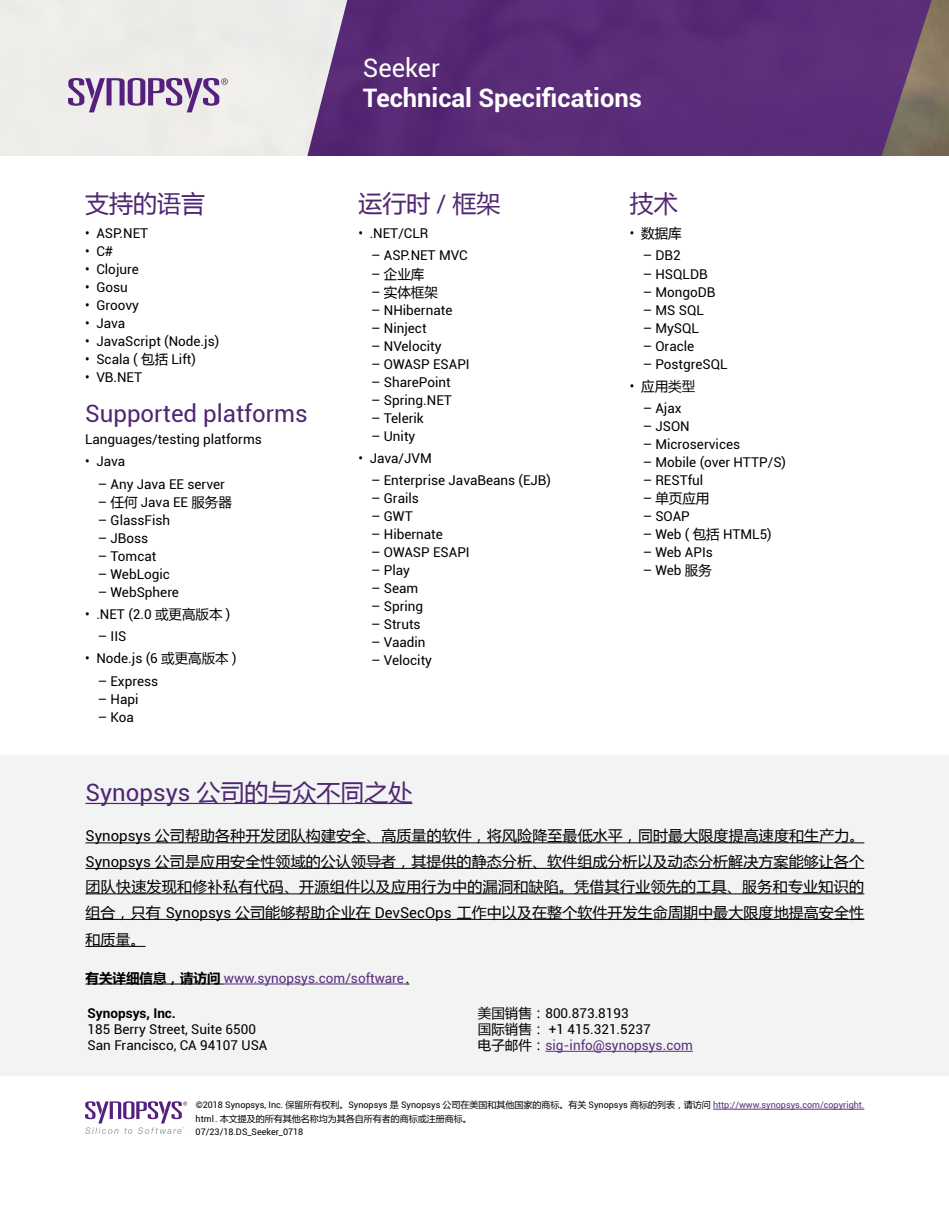
<style>
.page{position:relative;width:949px;height:1219px;background:#fff}
.page>*{position:absolute;margin:0;border:0;box-sizing:border-box;transform-origin:0 0}
.t1{font:700 25.5px "Roboto";color:#fff}
.t2{font:25.5px "Roboto";color:#fff}
.t3{font:24px "Microsoft Ya Hei";color:#502672}
.t4{font:24px "Roboto";color:#502672}
.t5{font:15px/25.5px "Microsoft Ya Hei";letter-spacing:.005em;color:#000;text-align:justify}
.t6{font:13.5px/16.2px "Roboto";color:#000}
.t7{font:13.5px "Roboto";color:#572c7b}
.t8{font:13.5px "Microsoft Ya Hei";color:#000}
.t9{font:700 13.5px "Roboto";color:#000}
.t10{font:9px "Roboto";color:#000}
.t11{font:9px "Microsoft Ya Hei";color:#000}
.s1{font-family:"Microsoft Ya Hei"}
.s2{font-family:"Roboto"}
.s3{font-family:"Microsoft Ya Hei";font-weight:700;color:#000}
.s4{color:#000}
.s5{color:#592e7d}
.s6{color:#5a2e7b}
</style>
<div class="page">
<svg style="left:347px;top:0;width:584px;height:156px;background:#5a2d75"></svg>
<div style="left:0;top:0;width:347px;height:156px;background:#eeece9"></div>
<svg style="left:68px;top:78px;width:160px;height:34px;background:#b4a0c0"></svg>
<svg style="left:85px;top:1101px;width:102px;height:33px"></svg>
<div style="left:0;top:755px;width:949px;height:321px;background:#f2f3f3"></div>
<hr style="left:85px;top:803px;width:327px;height:1px;background:#502672">
<hr style="left:85px;top:842px;width:779px;height:1px;background:#000">
<hr style="left:85px;top:868px;width:779px;height:1px;background:#000">
<hr style="left:85px;top:893px;width:779px;height:1px;background:#000">
<hr style="left:85px;top:919px;width:779px;height:1px;background:#000">
<hr style="left:85px;top:946px;width:60px;height:1px;background:#000">
<hr style="left:85px;top:983px;width:139px;height:1px;background:#000">
<hr style="left:224px;top:983px;width:182px;height:1px;background:#572c7b">
<hr style="left:545px;top:1051px;width:148px;height:1px;background:#592e7d">
<hr style="left:713px;top:1109px;width:151px;height:1px;background:#5a2e7b">
<h2 class="t3" style="left:85px;top:187px;width:121px">支持的语言</h2>
<p class="t6" style="left:85px;top:225px;width:65px">• ASP.NET</p>
<p class="t6" style="left:85px;top:243px;width:30px">• C#</p>
<p class="t6" style="left:85px;top:261px;width:55px">• Clojure</p>
<p class="t6" style="left:85px;top:279px;width:44px">• Gosu</p>
<p class="t6" style="left:85px;top:297px;width:55px">• Groovy</p>
<p class="t6" style="left:85px;top:315px;width:42px">• Java</p>
<p class="t6" style="left:85px;top:333px;width:136px">• JavaScript (Node.js)</p>
<p class="t6" style="left:85px;top:351px;width:112px">• Scala ( <span class="s1">包括</span> Lift)</p>
<p class="t6" style="left:85px;top:369px;width:59px">• VB.NET</p>
<h2 class="t4" style="left:85px;top:397px;width:224px">Supported platforms</h2>
<p class="t6" style="left:85px;top:431px;width:178px">Languages/testing platforms</p>
<p class="t6" style="left:85px;top:453px;width:42px">• Java</p>
<p class="t6" style="left:98px;top:475px;width:128px">– Any Java EE server</p>
<p class="t6" style="left:98px;top:493px;width:136px">– <span class="s1">任何</span> Java EE <span class="s1">服务器</span></p>
<p class="t6" style="left:98px;top:511px;width:74px">– GlassFish</p>
<p class="t6" style="left:98px;top:529px;width:52px">– JBoss</p>
<p class="t6" style="left:98px;top:547px;width:60px">– Tomcat</p>
<p class="t6" style="left:98px;top:565px;width:74px">– WebLogic</p>
<p class="t6" style="left:98px;top:583px;width:83px">– WebSphere</p>
<p class="t6" style="left:85px;top:605px;width:147px">• .NET (2.0 <span class="s1">或更高版本</span> )</p>
<p class="t6" style="left:98px;top:627px;width:30px">– IIS</p>
<p class="t6" style="left:85px;top:650px;width:153px">• Node.js (6 <span class="s1">或更高版本</span> )</p>
<p class="t6" style="left:98px;top:672px;width:62px">– Express</p>
<p class="t6" style="left:98px;top:690px;width:42px">– Hapi</p>
<p class="t6" style="left:98px;top:708px;width:38px">– Koa</p>
<h1 class="t2" style="left:363px;top:50px;width:79px">Seeker</h1>
<h1 class="t1" style="left:363px;top:80px;width:281px">Technical Specifications</h1>
<h2 class="t3" style="left:358px;top:187px;width:143px">运行时 <span class="s2">/</span> 框架</h2>
<p class="t6" style="left:358px;top:225px;width:72px">• .NET/CLR</p>
<p class="t6" style="left:371px;top:247px;width:98px">– ASP.NET MVC</p>
<p class="t8" style="left:371px;top:264px;width:55px"><span class="s2">–</span> 企业库</p>
<p class="t8" style="left:371px;top:282px;width:68px"><span class="s2">–</span> 实体框架</p>
<p class="t6" style="left:371px;top:301px;width:83px">– NHibernate</p>
<p class="t6" style="left:371px;top:319px;width:57px">– Ninject</p>
<p class="t6" style="left:371px;top:337px;width:72px">– NVelocity</p>
<p class="t6" style="left:371px;top:355px;width:100px">– OWASP ESAPI</p>
<p class="t6" style="left:371px;top:373px;width:81px">– SharePoint</p>
<p class="t6" style="left:371px;top:391px;width:82px">– Spring.NET</p>
<p class="t6" style="left:371px;top:409px;width:54px">– Telerik</p>
<p class="t6" style="left:371px;top:427px;width:46px">– Unity</p>
<p class="t6" style="left:358px;top:449px;width:75px">• Java/JVM</p>
<p class="t6" style="left:371px;top:471px;width:181px">– Enterprise JavaBeans (EJB)</p>
<p class="t6" style="left:371px;top:489px;width:49px">– Grails</p>
<p class="t6" style="left:371px;top:507px;width:43px">– GWT</p>
<p class="t6" style="left:371px;top:525px;width:73px">– Hibernate</p>
<p class="t6" style="left:371px;top:543px;width:100px">– OWASP ESAPI</p>
<p class="t6" style="left:371px;top:561px;width:40px">– Play</p>
<p class="t6" style="left:371px;top:579px;width:49px">– Seam</p>
<p class="t6" style="left:371px;top:597px;width:54px">– Spring</p>
<p class="t6" style="left:371px;top:615px;width:51px">– Struts</p>
<p class="t6" style="left:371px;top:633px;width:56px">– Vaadin</p>
<p class="t6" style="left:371px;top:651px;width:62px">– Velocity</p>
<h2 class="t3" style="left:630px;top:187px;width:49px">技术</h2>
<p class="t8" style="left:630px;top:224px;width:53px"><span class="s2">•</span> 数据库</p>
<p class="t6" style="left:642px;top:247px;width:40px">– DB2</p>
<p class="t6" style="left:642px;top:265px;width:67px">– HSQLDB</p>
<p class="t6" style="left:642px;top:283px;width:74px">– MongoDB</p>
<p class="t6" style="left:642px;top:301px;width:63px">– MS SQL</p>
<p class="t6" style="left:642px;top:319px;width:58px">– MySQL</p>
<p class="t6" style="left:642px;top:337px;width:53px">– Oracle</p>
<p class="t6" style="left:642px;top:355px;width:86px">– PostgreSQL</p>
<p class="t8" style="left:630px;top:377px;width:67px"><span class="s2">•</span> 应用类型</p>
<p class="t6" style="left:642px;top:399px;width:40px">– Ajax</p>
<p class="t6" style="left:642px;top:417px;width:49px">– JSON</p>
<p class="t6" style="left:642px;top:435px;width:99px">– Microservices</p>
<p class="t6" style="left:642px;top:453px;width:145px">– Mobile (over HTTP/S)</p>
<p class="t6" style="left:642px;top:471px;width:62px">– RESTful</p>
<p class="t8" style="left:642px;top:489px;width:68px"><span class="s2">–</span> 单页应用</p>
<p class="t6" style="left:642px;top:507px;width:49px">– SOAP</p>
<p class="t6" style="left:642px;top:525px;width:131px">– Web ( <span class="s1">包括</span> HTML5)</p>
<p class="t6" style="left:642px;top:543px;width:72px">– Web APIs</p>
<p class="t6" style="left:642px;top:561px;width:71px">– Web <span class="s1">服务</span></p>
<h2 class="t3" style="left:85px;top:776px;width:328px"><span class="s2">Synopsys</span> 公司的与众不同之处</h2>
<p class="t5" style="left:85px;top:823px;width:780px"><span class="s2">Synopsys</span> 公司帮助各种开发团队构建安全、高质量的软件，将风险降至最低水平，同时最大限度提高速度和生产力。<span class="s2">Synopsys</span> 公司是应用安全性领域的公认领导者，其提供的静态分析、软件组成分析以及动态分析解决方案能够让各个团队快速发现和修补私有代码、开源组件以及应用行为中的漏洞和缺陷。凭借其行业领先的工具、服务和专业知识的组合，只有 <span class="s2">Synopsys</span> 公司能够帮助企业在 <span class="s2">DevSecOps</span> 工作中以及在整个软件开发生命周期中最大限度地提高安全性</p>
<p class="t5" style="left:85px;top:926px;width:61px">和质量。</p>
<p class="t7" style="left:85px;top:968px;width:325px"><span class="s3">有关详细信息，请访问</span> www.synopsys.com/software<span class="s4">.</span></p>
<p class="t9" style="left:88px;top:1003px;width:90px">Synopsys, Inc.</p>
<p class="t6" style="left:88px;top:1020px;width:181px">185 Berry Street, Suite 6500<br>San Francisco, CA 94107 USA</p>
<p class="t6" style="left:478px;top:1004px;width:216px"><span class="s1">美国销售：</span>800.873.8193<br><span class="s1">国际销售：</span> +1 415.321.5237<br><span class="s1">电子邮件：</span><span class="s5">sig-info@synopsys.com</span></p>
<p class="t10" style="left:196px;top:1098px;width:670px">©2018 Synopsys, Inc. <span class="s1">保留所有权利。</span>Synopsys <span class="s1">是</span> Synopsys <span class="s1">公司在美国和其他国家的商标。有关</span> Synopsys <span class="s1">商标的列表，请访问</span> <span class="s6">http://www.synopsys.com/copyright.</span></p>
<p class="t11" style="left:196px;top:1112px;width:278px"><span class="s2">html.</span> 本文提及的所有其他名称均为其各自所有者的商标或注册商标。</p>
<p class="t10" style="left:196px;top:1125px;width:109px">07/23/18.DS_Seeker_0718</p>
</div>
